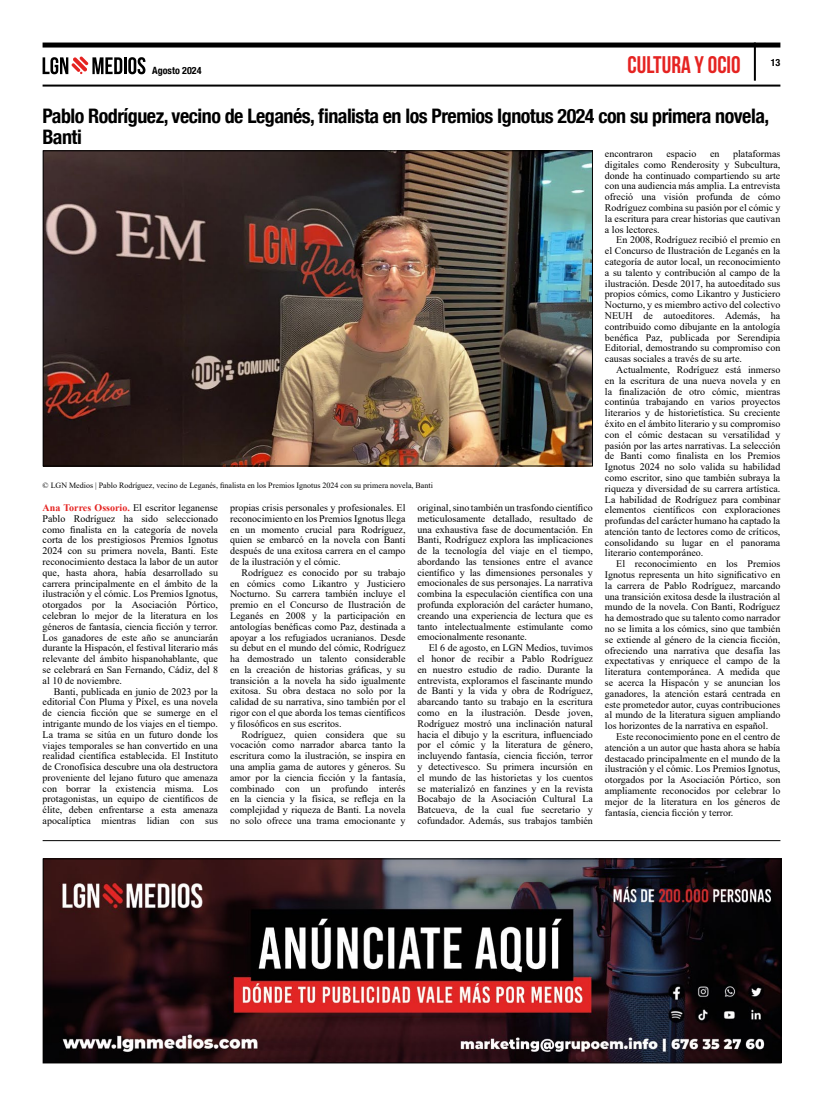
<style>
.page{position:relative;width:823px;height:1106px;background:#fff}
.page>*{position:absolute;margin:0;border:0;box-sizing:border-box;transform-origin:0 0}
.t1{font:700 24px "Bebas Neue";color:#e52321}
.t2{font:700 condensed 20px/21.6px "Helvetica Neue";letter-spacing:-.025em;color:#000}
.t3{font:10px/10.8px "Times New Roman";color:#000;text-align:justify}
.t4{font:700 condensed 10px "Helvetica Neue";color:#000}
.t5{font:8px "Times New Roman";color:#000}
.s1{font-weight:700;color:#e52321}
</style>
<div class="page">
<hr style="left:43px;top:85px;width:737px;height:2px;background:#000">
<svg style="left:43px;top:56px;width:102px;height:18px"></svg>
<hr style="left:753px;top:43px;width:2px;height:38px;background:#000">
<div style="left:43px;top:43px;width:737px;height:5px;background:#000"></div>
<hr style="left:43px;top:840px;width:737px;height:1px;background:#000">
<img style="left:45px;top:860px;width:734px;height:201px">
<div style="left:43px;top:858px;width:738px;height:205px;border:1px solid #000"></div>
<img style="left:45px;top:152px;width:545px;height:312px">
<p class="t4" style="left:152px;top:65px;width:51px">Agosto 2024</p>
<h1 class="t1" style="left:627px;top:52px;width:115px">CULTURA Y OCIO</h1>
<h2 class="t2" style="left:42px;top:104px;width:728px">Pablo Rodríguez, vecino de Leganés, finalista en los Premios Ignotus 2024 con su primera novela,<br>Banti</h2>
<p class="t4" style="left:770px;top:57px;width:11px">13</p>
<p class="t5" style="left:43px;top:480px;width:391px">© LGN Medios | Pablo Rodríguez, vecino de Leganés, finalista en los Premios Ignotus 2024 con su primera novela, Banti</p>
<p class="t3" style="left:43px;top:502px;width:177px"><span class="s1">Ana Torres Ossorio.</span> El escritor leganense Pablo Rodríguez ha sido seleccionado como finalista en la categoría de novela corta de los prestigiosos Premios Ignotus 2024 con su primera novela, Banti. Este reconocimiento destaca la labor de un autor que, hasta ahora, había desarrollado su carrera principalmente en el ámbito de la ilustración y el cómic. Los Premios Ignotus, otorgados por la Asociación Pórtico, celebran lo mejor de la literatura en los géneros de fantasía, ciencia ficción y terror.<br>Los ganadores de este año se anunciarán durante la Hispacón, el festival literario más relevante del ámbito hispanohablante, que se celebrará en San Fernando, Cádiz, del 8 al 10 de noviembre.</p>
<p class="t3" style="left:43px;top:685px;width:177px;text-indent:11px">Banti, publicada en junio de 2023 por la editorial Con Pluma y Píxel, es una novela de ciencia ficción que se sumerge en el intrigante mundo de los viajes en el tiempo.<br>La trama se sitúa en un futuro donde los viajes temporales se han convertido en una realidad científica establecida. El Instituto de Cronofísica descubre una ola destructora proveniente del lejano futuro que amenaza con borrar la existencia misma. Los protagonistas, un equipo de científicos de élite, deben enfrentarse a esta amenaza apocalíptica mientras lidian con sus</p>
<p class="t3" style="left:230px;top:502px;width:177px">propias crisis personales y profesionales. El reconocimiento en los Premios Ignotus llega en un momento crucial para Rodríguez, quien se embarcó en la novela con Banti después de una exitosa carrera en el campo de la ilustración y el cómic.</p>
<p class="t3" style="left:230px;top:566px;width:177px;text-indent:11px">Rodríguez es conocido por su trabajo en cómics como Likantro y Justiciero Nocturno. Su carrera también incluye el premio en el Concurso de Ilustración de Leganés en 2008 y la participación en antologías benéficas como Paz, destinada a apoyar a los refugiados ucranianos. Desde su debut en el mundo del cómic, Rodríguez ha demostrado un talento considerable en la creación de historias gráficas, y su transición a la novela ha sido igualmente exitosa. Su obra destaca no solo por la calidad de su narrativa, sino también por el rigor con el que aborda los temas científicos y filosóficos en sus escritos.</p>
<p class="t3" style="left:230px;top:728px;width:177px;text-indent:11px">Rodríguez, quien considera que su vocación como narrador abarca tanto la escritura como la ilustración, se inspira en una amplia gama de autores y géneros. Su amor por la ciencia ficción y la fantasía, combinado con un profundo interés en la ciencia y la física, se refleja en la complejidad y riqueza de Banti. La novela no solo ofrece una trama emocionante y</p>
<p class="t3" style="left:417px;top:502px;width:177px">original, sino también un trasfondo científico meticulosamente detallado, resultado de una exhaustiva fase de documentación. En Banti, Rodríguez explora las implicaciones de la tecnología del viaje en el tiempo, abordando las tensiones entre el avance científico y las dimensiones personales y emocionales de sus personajes. La narrativa combina la especulación científica con una profunda exploración del carácter humano, creando una experiencia de lectura que es tanto intelectualmente estimulante como emocionalmente resonante.</p>
<p class="t3" style="left:417px;top:642px;width:177px;text-indent:11px">El 6 de agosto, en LGN Medios, tuvimos el honor de recibir a Pablo Rodríguez en nuestro estudio de radio. Durante la entrevista, exploramos el fascinante mundo de Banti y la vida y obra de Rodríguez, abarcando tanto su trabajo en la escritura como en la ilustración. Desde joven, Rodríguez mostró una inclinación natural hacia el dibujo y la escritura, influenciado por el cómic y la literatura de género, incluyendo fantasía, ciencia ficción, terror y detectivesco. Su primera incursión en el mundo de las historietas y los cuentos se materializó en fanzines y en la revista Bocabajo de la Asociación Cultural La Batcueva, de la cual fue secretario y cofundador. Además, sus trabajos también</p>
<p class="t3" style="left:604px;top:148px;width:177px;text-indent:128px">plataformas digitales como Renderosity y Subcultura, donde ha continuado compartiendo su arte con una audiencia más amplia. La entrevista ofreció una visión profunda de cómo Rodríguez combina su pasión por el cómic y la escritura para crear historias que cautivan a los lectores.</p>
<p class="t3" style="left:604px;top:234px;width:177px;text-indent:11px">En 2008, Rodríguez recibió el premio en el Concurso de Ilustración de Leganés en la categoría de autor local, un reconocimiento a su talento y contribución al campo de la ilustración. Desde 2017, ha autoeditado sus propios cómics, como Likantro y Justiciero Nocturno, y es miembro activo del colectivo NEUH de autoeditores. Además, ha contribuido como dibujante en la antología benéfica Paz, publicada por Serendipia Editorial, demostrando su compromiso con causas sociales a través de su arte.</p>
<p class="t3" style="left:604px;top:364px;width:177px;text-indent:11px">Actualmente, Rodríguez está inmerso en la escritura de una nueva novela y en la finalización de otro cómic, mientras continúa trabajando en varios proyectos literarios y de historietística. Su creciente éxito en el ámbito literario y su compromiso con el cómic destacan su versatilidad y pasión por las artes narrativas. La selección de Banti como finalista en los Premios Ignotus 2024 no solo valida su habilidad como escritor, sino que también subraya la riqueza y diversidad de su carrera artística.<br>La habilidad de Rodríguez para combinar elementos científicos con exploraciones profundas del carácter humano ha captado la atención tanto de lectores como de críticos, consolidando su lugar en el panorama literario contemporáneo.</p>
<p class="t3" style="left:604px;top:558px;width:177px;text-indent:11px">El reconocimiento en los Premios Ignotus representa un hito significativo en la carrera de Pablo Rodríguez, marcando una transición exitosa desde la ilustración al mundo de la novela. Con Banti, Rodríguez ha demostrado que su talento como narrador no se limita a los cómics, sino que también se extiende al género de la ciencia ficción, ofreciendo una narrativa que desafía las expectativas y enriquece el campo de la literatura contemporánea. A medida que se acerca la Hispacón y se anuncian los ganadores, la atención estará centrada en este prometedor autor, cuyas contribuciones al mundo de la literatura siguen ampliando los horizontes de la narrativa en español.</p>
<p class="t3" style="left:604px;top:731px;width:177px;text-indent:11px">Este reconocimiento pone en el centro de atención a un autor que hasta ahora se había destacado principalmente en el mundo de la ilustración y el cómic. Los Premios Ignotus, otorgados por la Asociación Pórtico, son ampliamente reconocidos por celebrar lo mejor de la literatura en los géneros de fantasía, ciencia ficción y terror.</p>
<p class="t3" style="left:604px;top:148px;width:49px">encontraron</p>
<p class="t3" style="left:666px;top:148px;width:31px">espacio</p>
<p class="t3" style="left:709px;top:148px;width:11px">en</p>
</div>
